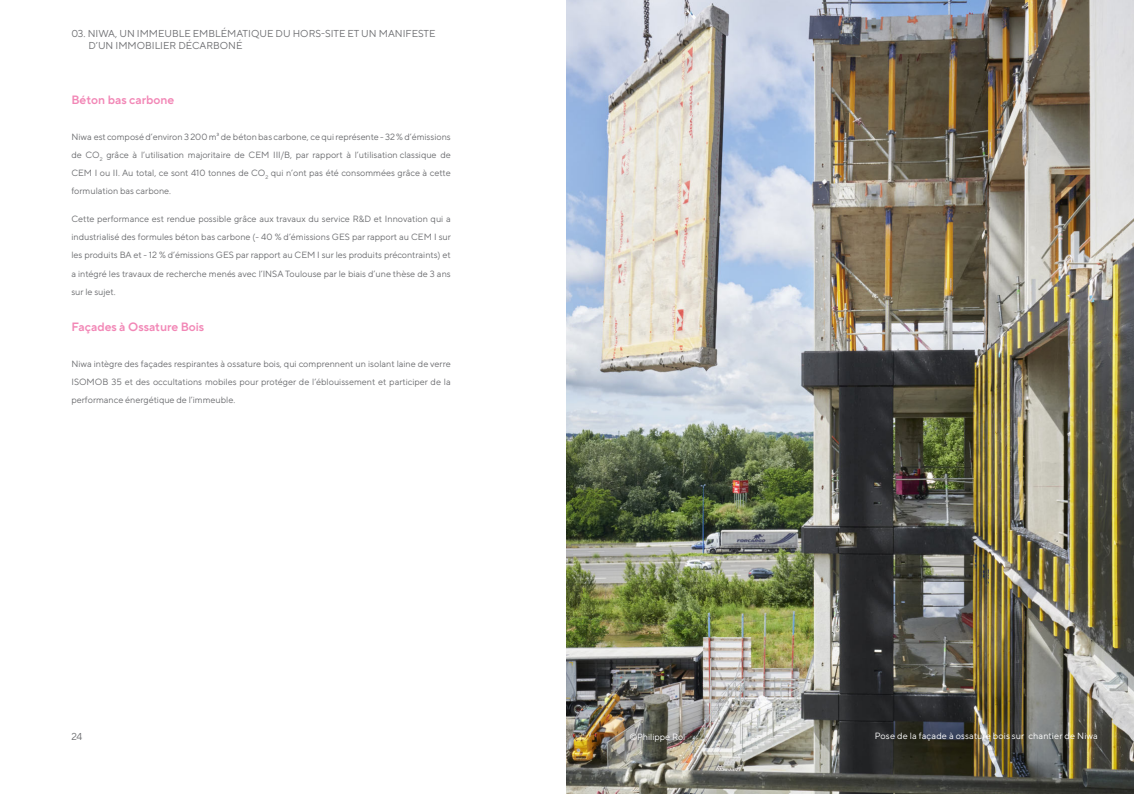
<style>
.page{position:relative;width:1134px;height:794px;background:#fff}
.page>*{position:absolute;margin:0;border:0;box-sizing:border-box;transform-origin:0 0}
.t1{font:600 12px "TT Norms Pro";color:#f287b6}
.t2{font:10px/12px "TT Norms Pro";color:#6d6e71}
.t3{font:9px/18px "TT Norms Pro";color:#6d6e71;text-align:justify}
.t4{font:9px "TT Norms Pro";letter-spacing:.015em;color:#fff}
</style>
<div class="page">
<img style="left:566px;top:0;width:568px;height:794px">
<p class="t2" style="left:88px;top:26px;width:349px;text-indent:-17px">03. NIWA, UN IMMEUBLE EMBLÉMATIQUE DU HORS-SITE ET UN MANIFESTE<br>D’UN IMMOBILIER DÉCARBONÉ</p>
<h1 class="t1" style="left:71px;top:96px;width:104px">Béton bas carbone</h1>
<p class="t3" style="left:71px;top:128px;width:381px">Niwa est composé d’environ 3 200 m³ de béton bas carbone, ce qui représente - 32 % d’émissions de CO<sub>2</sub> grâce à l’utilisation majoritaire de CEM III/B, par rapport à l’utilisation classique de CEM I ou II . Au total, ce sont 410 tonnes de CO<sub>2</sub> qui n’ont pas été consommées grâce à cette formulation bas carbone.</p>
<p class="t3" style="left:71px;top:210px;width:381px">Cette performance est rendue possible grâce aux travaux du service R&amp;D et Innovation qui a industrialisé des formules béton bas carbone (- 40 % d’émissions GES par rapport au CEM I sur les produits BA et - 12 % d’émissions GES par rapport au CEM I sur les produits précontraints ) et a intégré les travaux de recherche menés avec l’INSA Toulouse par le biais d’une thèse de 3 ans sur le sujet.</p>
<h1 class="t1" style="left:71px;top:322px;width:134px">Façades à Ossature Bois</h1>
<p class="t3" style="left:71px;top:354px;width:381px">Niwa intègre des façades respirantes à ossature bois, qui comprennent un isolant laine de verre ISOMOB 35 et des occultations mobiles pour protéger de l’éblouissement et participer de la performance énergétique de l’immeuble.</p>
<p class="t2" style="left:71px;top:731px;width:13px">24</p>
<p class="t4" style="left:629px;top:730px;width:58px">©Philippe Rol</p>
<p class="t4" style="left:875px;top:729px;width:225px">Pose de la façade à ossature bois sur chantier de Niwa</p>
</div>
